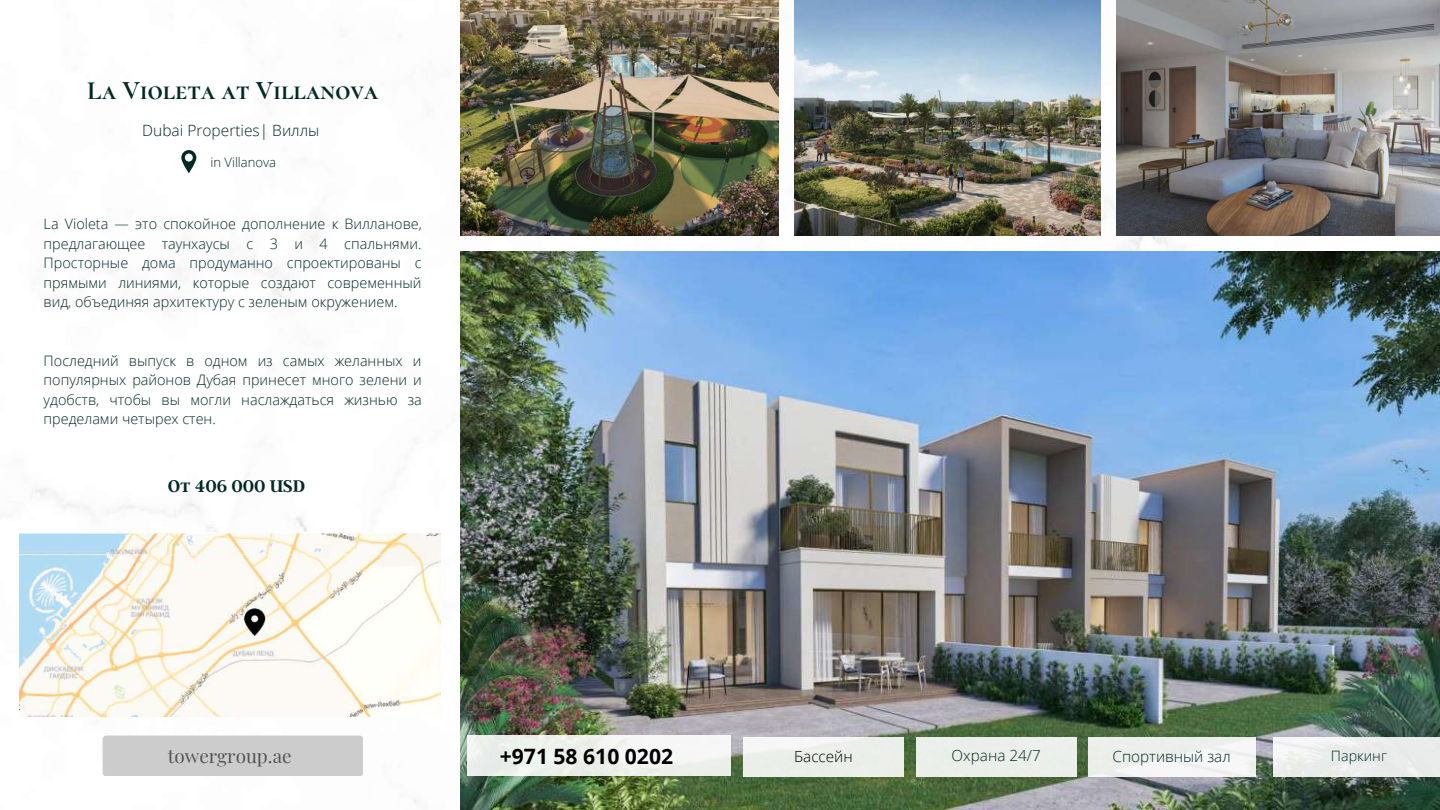
<style>
.page{position:relative;width:1440px;height:810px;background:#fff}
.page>*{position:absolute;margin:0;border:0;box-sizing:border-box;transform-origin:0 0}
.t1{font:700 26.4px "Cormorant SC";color:#022924}
.t2{font:700 21.1px "Open Sans";color:#000}
.t3{font:18.9px "Playfair Display";color:#545454}
.t4{font:600 18.8px "Argent CF";color:#022924}
.t5{font:300 15.5px "Open Sans";color:#022924}
.t6{font:300 15.3px "Open Sans";color:#022924}
.t7{font:300 15.3px "Open Sans";color:#000}
.t8{font:300 14.4px/19.5px "Open Sans";color:#022924;text-align:justify}
.t9{font:300 14.3px "Open Sans";color:#022924}
.t10{font:300 13.1px "Open Sans";color:#022924}
</style>
<div class="page">
<div style="left:103px;top:736px;width:260px;height:40px;background:#ccc;border-radius:4px"></div>
<svg style="left:181px;top:150px;width:15px;height:23px"></svg>
<img style="left:461px;top:252px;width:979px;height:558px">
<div style="left:468px;top:735px;width:263px;height:40px;background:#eef2ed"></div>
<div style="left:743px;top:737px;width:161px;height:39px;background:linear-gradient(to right,#f0f2ef,#eaeee9)"></div>
<div style="left:916px;top:737px;width:160px;height:39px;background:#ebefea"></div>
<div style="left:1088px;top:737px;width:167px;height:39px;background:#edefec"></div>
<div style="left:1273px;top:737px;width:167px;height:39px;background:#eaeceb"></div>
<img style="left:461px;top:0;width:318px;height:236px">
<img style="left:794px;top:0;width:307px;height:236px">
<img style="left:1116px;top:0;width:324px;height:235px">
<img style="left:19px;top:532px;width:422px;height:185px">
<h1 class="t1" style="left:87px;top:75px;width:293px">La Violeta at Villanova</h1>
<p class="t5" style="left:142px;top:120px;width:179px">Dubai Properties| Виллы</p>
<p class="t10" style="left:210px;top:153px;width:67px">in Villanova</p>
<p class="t8" style="left:44px;top:214px;width:380px">La Violeta — это спокойное дополнение к Вилланове, предлагающее таунхаусы с 3 и 4 спальнями.<br>Просторные дома продуманно спроектированы с прямыми линиями, которые создают современный вид, объединяя архитектуру с зеленым окружением.</p>
<p class="t8" style="left:44px;top:350px;width:380px">Последний выпуск в одном из самых желанных и популярных районов Дубая принесет много зелени и удобств, чтобы вы могли наслаждаться жизнью за пределами четырех стен.</p>
<h3 class="t4" style="left:168px;top:474px;width:139px">От 406 000 USD</h3>
<h3 class="t3" style="left:168px;top:743px;width:125px">towergroup.ae</h3>
<h2 class="t2" style="left:500px;top:741px;width:175px">+971 58 610 0202</h2>
<p class="t7" style="left:794px;top:746px;width:60px">Бассейн</p>
<p class="t6" style="left:952px;top:745px;width:91px">Охрана 24/7</p>
<p class="t6" style="left:1113px;top:746px;width:120px">Спортивный зал</p>
<p class="t9" style="left:1331px;top:745px;width:58px">Паркинг</p>
</div>
